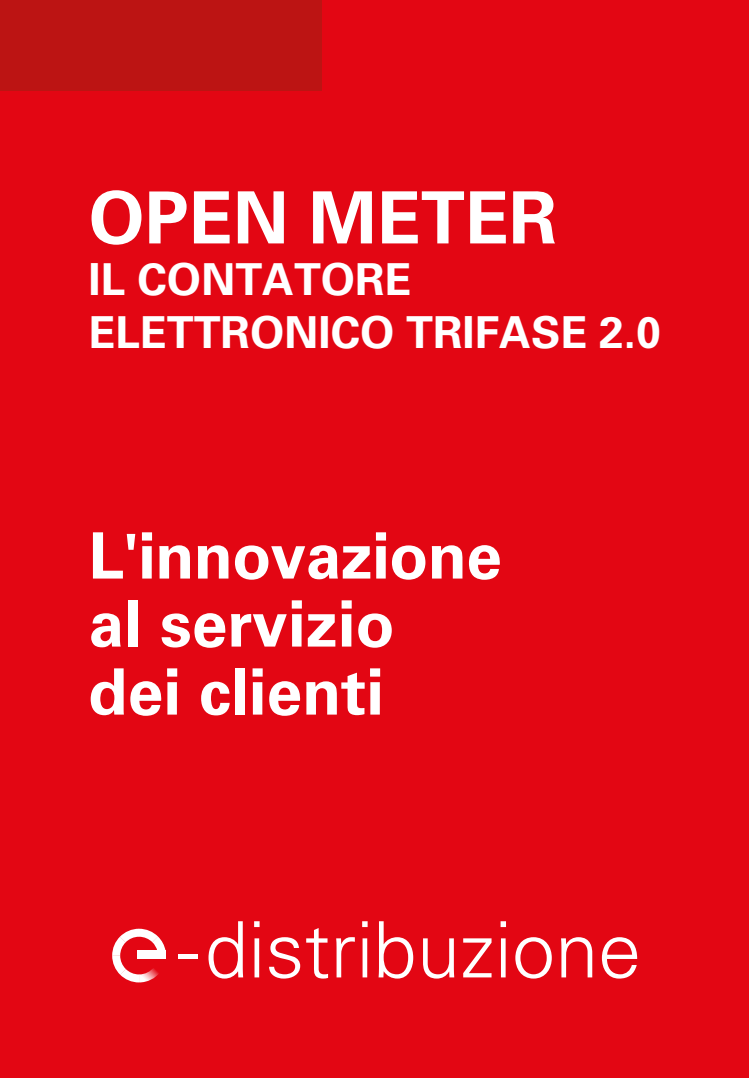
<style>
.page{position:relative;width:749px;height:1078px;background:#fff}
.page>*{position:absolute;margin:0;border:0;box-sizing:border-box;transform-origin:0 0}
.t1{font:700 72px "Univers LT Pro 65";color:#fff}
.t2{font:700 64px/68px "Univers LT Pro 65";color:#fff}
.t3{font:700 44px/52px "Univers LT Pro 65";color:#fff}
</style>
<div class="page">
<div style="left:0;top:0;width:748px;height:1077px;background:#e30613"></div>
<div style="left:0;top:0;width:322px;height:91px;background:#bc1413"></div>
<hr style="left:178px;top:954px;width:20px;height:4px;background:#fff">
<svg style="left:208px;top:921px;width:35px;height:57px"></svg>
<div style="left:254px;top:938px;width:5px;height:39px;background:#fff"></div>
<svg style="left:254px;top:921px;width:5px;height:5px"></svg>
<svg style="left:269px;top:937px;width:31px;height:41px"></svg>
<svg style="left:306px;top:928px;width:22px;height:50px"></svg>
<svg style="left:336px;top:937px;width:19px;height:40px"></svg>
<div style="left:362px;top:938px;width:5px;height:39px;background:#fff"></div>
<svg style="left:362px;top:921px;width:5px;height:5px"></svg>
<svg style="left:378px;top:921px;width:35px;height:57px"></svg>
<svg style="left:423px;top:938px;width:31px;height:40px"></svg>
<svg style="left:463px;top:938px;width:28px;height:39px"></svg>
<hr style="left:501px;top:938px;width:4px;height:39px;background:#fff">
<svg style="left:500px;top:921px;width:6px;height:5px"></svg>
<svg style="left:515px;top:937px;width:36px;height:41px"></svg>
<svg style="left:561px;top:937px;width:31px;height:40px"></svg>
<svg style="left:601px;top:937px;width:36px;height:41px"></svg>
<svg style="left:112px;top:928px;width:53px;height:54px"></svg>
<div style="left:137px;top:950px;width:28px;height:8px;background:#fff"></div>
<p class="t1" style="left:88px;top:175px;width:469px">OPEN METER</p>
<p class="t3" style="left:88px;top:254px;width:573px">IL CONTATORE<br>ELETTRONICO TRIFASE 2.0</p>
<p class="t2" style="left:88px;top:522px;width:414px">L'innovazione al servizio dei clienti</p>
</div>
